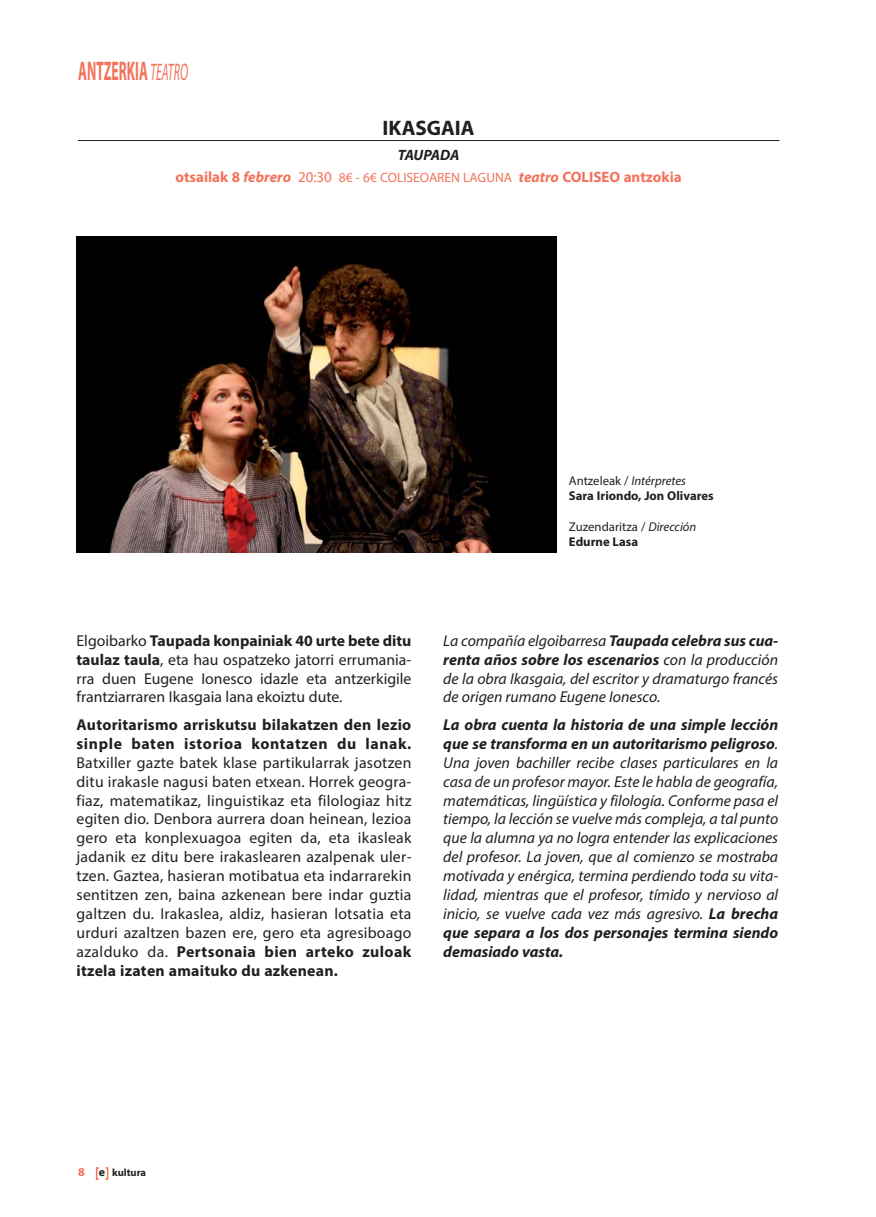
<style>
.page{position:relative;width:876px;height:1217px;background:#fff}
.page>*{position:absolute;margin:0;border:0;box-sizing:border-box;transform-origin:0 0}
.t1{font:700 27px "Myriad Pro";color:#f3725a;scale:.5 1}
.t2{font:700 21px "Myriad Pro";color:#231f20}
.t3{font:italic 15.75px/18.9px "Myriad Pro";color:#231f20;text-align:justify}
.t4{font:15.75px/18.9px "Myriad Pro";letter-spacing:.005em;color:#231f20;text-align:justify}
.t5{font:700 15.75px/18.9px "Myriad Pro";letter-spacing:.015em;color:#231f20}
.t6{font:700 15px/22.2px "Myriad Pro";color:#f3725a;text-align:center}
.t7{font:700 12.75px/15.3px "Myriad Pro";color:#231f20}
.t8{font:12.75px/15.3px "Myriad Pro";color:#231f20}
.t9{font:700 10.5px "Myriad Pro";color:#231f20}
.s1{font-weight:400;font-style:italic;font-size:24px}
.s2{font-style:italic;color:#231f20}
.s3{font-style:italic}
.s4{font-weight:400}
.s5{font-weight:400;font-size:13.5px}
.s6{font-weight:400;font-style:italic}
.s7{font-weight:700}
.s8{font-size:12px;color:#f3725a}
.s9{font-size:12px}
</style>
<div class="page">
<svg style="left:96px;top:1167px;width:3px;height:12px"></svg>
<svg style="left:105px;top:1167px;width:3px;height:12px"></svg>
<hr style="left:78px;top:140px;width:701px;height:1px;background:#231f20">
<img style="left:77px;top:236px;width:479px;height:316px">
<h1 class="t1" style="left:78px;top:60px;width:221px">ANTZERKIA <span class="s1">TEATRO</span></h1>
<h2 class="t2" style="left:383px;top:120px;width:94px">IKASGAIA</h2>
<p class="t6" style="left:175px;top:145px;width:508px"><span class="s2">TAUPADA<br></span>otsailak 8 <span class="s3">febrero</span> <span class="s4">20:30</span> <span class="s5">8€ - 6€ COLISEOAREN LAGUNA</span> <span class="s3">teatro</span> COLISEO antzokia</p>
<p class="t7" style="left:569px;top:474px;width:146px"><span class="s4">Antzeleak /</span> <span class="s6">Intérpretes<br></span>Sara Iriondo, Jon Olivares</p>
<p class="t8" style="left:569px;top:520px;width:129px">Zuzendaritza / <span class="s3">Dirección<br></span><span class="s7">Edurne Lasa</span></p>
<p class="t4" style="left:77px;top:632px;width:336px">Elgoibarko <span class="s7">Taupada konpainiak 40 urte bete ditu taulaz taula</span>, eta hau ospatzeko jatorri errumania&shy;rra duen Eugene Ionesco idazle eta antzerkigile frantziarraren Ikasgaia lana ekoiztu dute.</p>
<p class="t5" style="left:77px;top:716px;width:336px">Autoritarismo arriskutsu bilakatzen den lezio sinple baten istorioa kontatzen du lanak.</p>
<p class="t4" style="left:77px;top:754px;width:337px">Batxiller gazte batek klase partikularrak jasotzen ditu irakasle nagusi baten etxean. Horrek geogra&shy;fiaz, matematikaz, linguistikaz eta filologiaz hitz egiten dio. Denbora aurrera doan heinean, lezioa gero eta konplexuagoa egiten da, eta ikasleak jadanik ez ditu bere irakaslearen azalpenak uler&shy;tzen. Gaztea, hasieran motibatua eta indarrarekin sentitzen zen, baina azkenean bere indar guztia galtzen du. Irakaslea, aldiz, hasieran lotsatia eta urduri azaltzen bazen ere, gero eta agresiboago azalduko da. <span class="s7">Pertsonaia bien arteko zuloak itzela izaten amaituko du azkenean.</span></p>
<p class="t3" style="left:443px;top:632px;width:336px">La compañía elgoibarresa <span class="s7">Taupada celebra sus cua&shy;renta años sobre los escenarios</span> con la producción de la obra Ikasgaia, del escritor y dramaturgo francés de origen rumano Eugene Ionesco.</p>
<p class="t3" style="left:443px;top:716px;width:337px"><span class="s7">La obra cuenta la historia de una simple lección que se transforma en un autoritarismo peligroso</span>.<br>Una joven bachiller recibe clases particulares en la casa de un profesor mayor. Este le habla de geografía, matemáticas, lingüística y filología. Conforme pasa el tiempo, la lección se vuelve más compleja, a tal punto que la alumna ya no logra entender las explicaciones del profesor. La joven, que al comienzo se mostraba motivada y enérgica, termina perdiendo toda su vita&shy;lidad, mientras que el profesor, tímido y nervioso al inicio, se vuelve cada vez más agresivo. <span class="s7">La brecha que separa a los dos personajes termina siendo demasiado vasta.</span></p>
<p class="t9" style="left:78px;top:1168px;width:70px"><span class="s8">8</span> <span class="s9">e</span> kultura</p>
</div>
